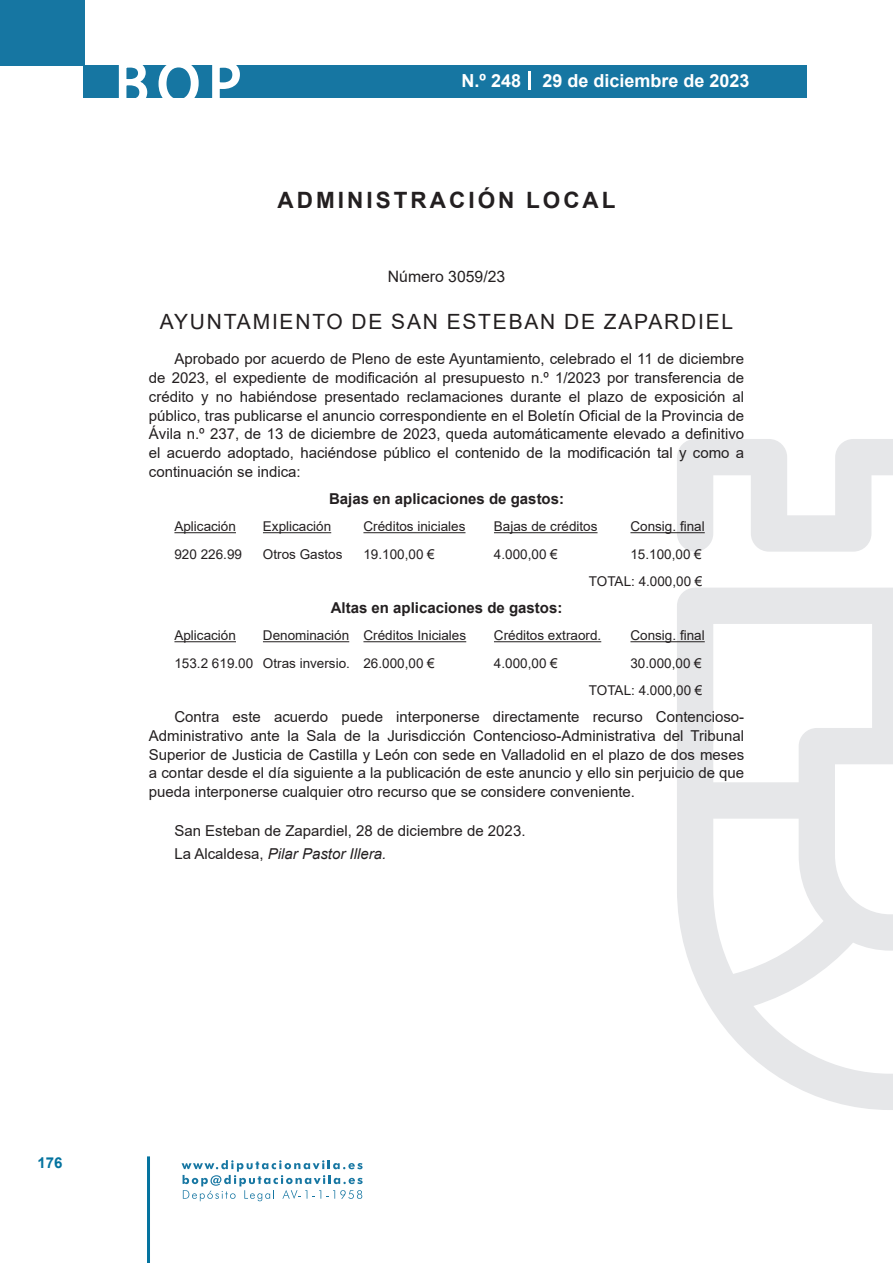
<style>
.page{position:relative;width:893px;height:1263px;background:#fff}
.page>*{position:absolute;margin:0;border:0;box-sizing:border-box;transform-origin:0 0}
.t1{font:500 61.5px "Avant Garde";color:#fff}
.h1__secion{font:700 22.5px "Arial";letter-spacing:.135em;color:#231f20}
.h2__organismo{font:21px "Arial";letter-spacing:.085em;color:#231f20}
.t2{font:700 18px "Arial";color:#fff}
.numero{font:15.75px "Arial";color:#231f20}
.texto_normal{font:15px/18.8px "Arial";color:#231f20;text-align:justify}
.texto_centrado{font:700 15px "Arial";color:#231f20}
.fecha{font:15px "Arial";color:#231f20}
.firma{font:italic 15px "Arial";color:#231f20}
.t3{font:700 15px "Arial";color:#04739f}
.texto_normal-2{font:13.5px "Arial";color:#231f20}
.s1{font-style:normal}
</style>
<div class="page">
<div style="left:0;top:0;width:85px;height:65px;background:#1676a2"></div>
<div style="left:84px;top:65px;width:723px;height:33px;background:#1676a2"></div>
<svg style="left:118px;top:65px;width:30px;height:33px"></svg>
<svg style="left:158px;top:65px;width:41px;height:33px"></svg>
<svg style="left:212px;top:65px;width:28px;height:33px"></svg>
<svg style="left:182px;top:1160px;width:181px;height:41px"></svg>
<hr style="left:147px;top:1156px;width:3px;height:107px;background:#04739f">
<svg style="left:529px;top:71px;width:2px;height:19px"></svg>
<svg style="left:677px;top:439px;width:216px;height:671px"></svg>
<hr style="left:174px;top:532px;width:62px;height:1px;background:#231f20">
<hr style="left:263px;top:532px;width:68px;height:1px;background:#231f20">
<hr style="left:363px;top:532px;width:102px;height:1px;background:#231f20">
<hr style="left:494px;top:532px;width:103px;height:1px;background:#231f20">
<hr style="left:630px;top:532px;width:75px;height:1px;background:#231f20">
<hr style="left:174px;top:641px;width:62px;height:1px;background:#231f20">
<hr style="left:263px;top:641px;width:86px;height:1px;background:#231f20">
<hr style="left:363px;top:641px;width:103px;height:1px;background:#231f20">
<hr style="left:494px;top:641px;width:107px;height:1px;background:#231f20">
<hr style="left:630px;top:641px;width:75px;height:1px;background:#231f20">
<h1 class="t1" style="left:115px;top:46px;width:128px">BOP</h1>
<p class="t2" style="left:462px;top:68px;width:289px">N.º 248 29 de diciembre de 2023</p>
<p class="h1__secion" style="left:277px;top:184px;width:340px">ADMINISTRACIÓN LOCAL</p>
<p class="numero" style="left:388px;top:266px;width:119px">Número 3059/23</p>
<p class="h2__organismo" style="left:160px;top:307px;width:575px">AYUNTAMIENTO DE SAN ESTEBAN DE ZAPARDIEL</p>
<p class="texto_normal" style="left:149px;top:349px;width:597px;text-indent:26px">Aprobado por acuerdo de Pleno de este Ayuntamiento, celebrado el 11 de diciembre de 2023, el expediente de modificación al presupuesto n.º 1/2023 por transferencia de crédito y no habiéndose presentado reclamaciones durante el plazo de exposición al público, tras publicarse el anuncio correspondiente en el Boletín Oficial de la Provincia de Ávila n.º 237, de 13 de diciembre de 2023, queda automáticamente elevado a definitivo el acuerdo adoptado, haciéndose público el contenido de la modificación tal y como a continuación se indica:</p>
<p class="texto_centrado" style="left:329px;top:488px;width:237px">Bajas en aplicaciones de gastos:</p>
<p class="texto_normal-2" style="left:174px;top:517px;width:63px">Aplicación</p>
<p class="texto_normal-2" style="left:263px;top:517px;width:70px">Explicación</p>
<p class="texto_normal-2" style="left:363px;top:517px;width:104px">Créditos iniciales</p>
<p class="texto_normal-2" style="left:494px;top:517px;width:105px">Bajas de créditos</p>
<p class="texto_normal-2" style="left:630px;top:517px;width:76px">Consig. final</p>
<p class="texto_normal-2" style="left:174px;top:544px;width:69px">920 226.99</p>
<p class="texto_normal-2" style="left:263px;top:544px;width:81px">Otros Gastos</p>
<p class="texto_normal-2" style="left:363px;top:544px;width:73px">19.100,00 €</p>
<p class="texto_normal-2" style="left:494px;top:544px;width:65px">4.000,00 €</p>
<p class="texto_normal-2" style="left:630px;top:544px;width:73px">15.100,00 €</p>
<p class="texto_normal-2" style="left:589px;top:572px;width:115px">TOTAL: 4.000,00 €</p>
<p class="texto_centrado" style="left:331px;top:597px;width:233px">Altas en aplicaciones de gastos:</p>
<p class="texto_normal-2" style="left:174px;top:626px;width:63px">Aplicación</p>
<p class="texto_normal-2" style="left:263px;top:626px;width:205px">Denominación Créditos Iniciales</p>
<p class="texto_normal-2" style="left:494px;top:626px;width:109px">Créditos extraord.</p>
<p class="texto_normal-2" style="left:630px;top:626px;width:76px">Consig. final</p>
<p class="texto_normal-2" style="left:174px;top:653px;width:262px">153.2 619.00 Otras inversio. 26.000,00 €</p>
<p class="texto_normal-2" style="left:494px;top:653px;width:65px">4.000,00 €</p>
<p class="texto_normal-2" style="left:630px;top:653px;width:73px">30.000,00 €</p>
<p class="texto_normal-2" style="left:589px;top:681px;width:115px">TOTAL: 4.000,00 €</p>
<p class="texto_normal" style="left:149px;top:707px;width:597px;text-indent:26px">Contra este acuerdo puede interponerse directamente recurso Contencioso-Administrativo ante la Sala de la Jurisdicción Contencioso-Administrativa del Tribunal Superior de Justicia de Castilla y León con sede en Valladolid en el plazo de dos meses a contar desde el día siguiente a la publicación de este anuncio y ello sin perjuicio de que pueda interponerse cualquier otro recurso que se considere conveniente.</p>
<p class="fecha" style="left:174px;top:821px;width:353px">San Esteban de Zapardiel, 28 de diciembre de 2023.</p>
<p class="firma" style="left:174px;top:844px;width:213px"><span class="s1">La Alcaldesa,</span> Pilar Pastor Illera.</p>
<p class="t3" style="left:37px;top:1152px;width:27px">176</p>
</div>
